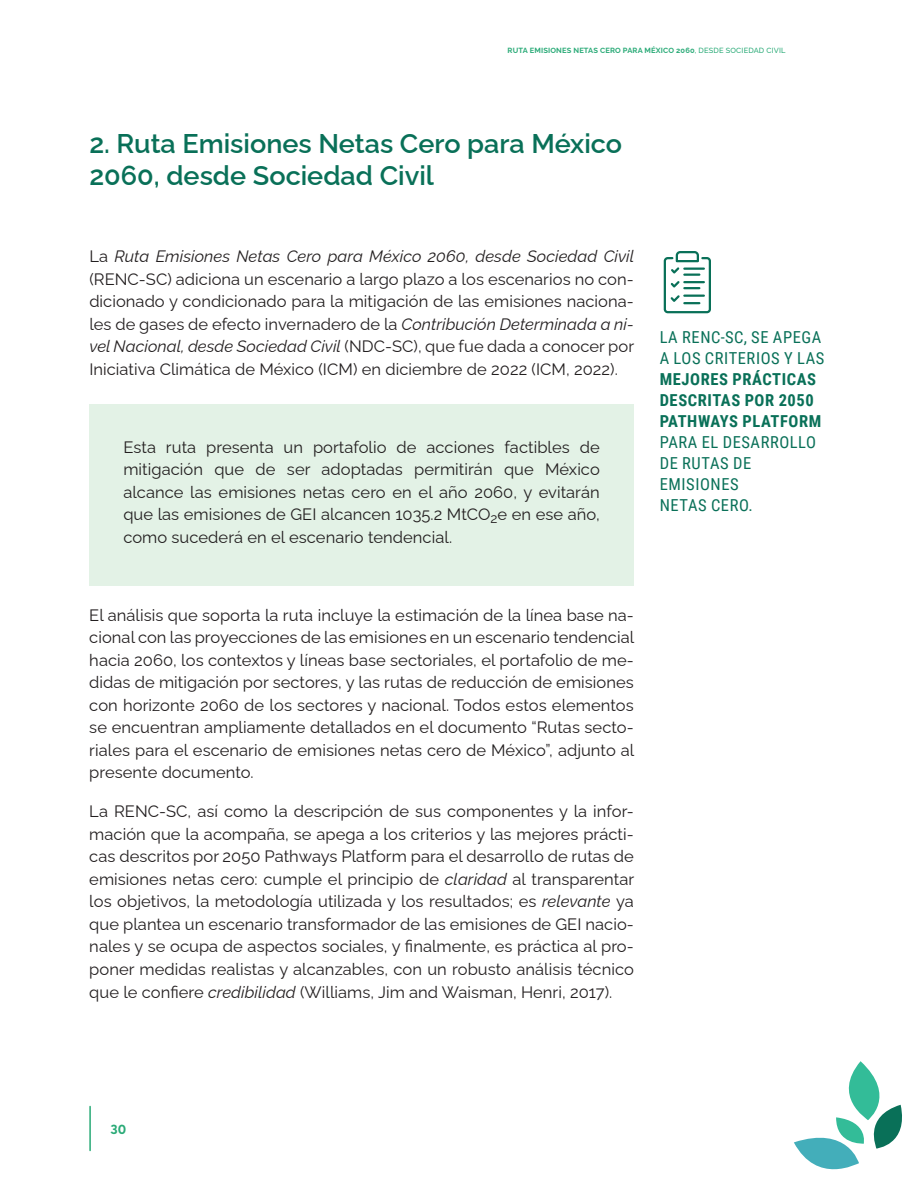
<style>
.page{position:relative;width:919px;height:1187px;background:#fff}
.page>*{position:absolute;margin:0;border:0;box-sizing:border-box;transform-origin:0 0}
.t1{font:600 27px/32.4px "Raleway";color:#097058}
.t2{font:16.5px/22.5px "Raleway";letter-spacing:.005em;color:#231f20;text-align:justify}
.t3{font:16.5px/21px "Roboto Condensed";letter-spacing:.035em;color:#097058}
.t4{font:700 16.5px/21px "Roboto Condensed";letter-spacing:.035em;color:#097058}
.t5{font:700 13.5px "Averta";color:#2aaa77}
.t6{font:700 7.5px "Raleway";letter-spacing:.02em;color:#2aaa77}
.s1{font-weight:500}
.s2{font-style:italic}
</style>
<div class="page">
<hr style="left:89px;top:1106px;width:2px;height:44px;background:#2aaa77">
<svg style="left:794px;top:1061px;width:108px;height:109px"></svg>
<div style="left:89px;top:404px;width:544px;height:182px;background:#e3f2e6"></div>
<svg style="left:663px;top:251px;width:48px;height:63px"></svg>
<p class="t6" style="left:507px;top:45px;width:279px">RUTA EMISIONES NETAS CERO PARA MÉXICO 2060<span class="s1">, DESDE SOCIEDAD CIVIL</span></p>
<h1 class="t1" style="left:89px;top:124px;width:534px">2. Ruta Emisiones Netas Cero para México<br>2060, desde Sociedad Civil</h1>
<p class="t2" style="left:89px;top:243px;width:546px">La <span class="s2">Ruta Emisiones Netas Cero para México 2060, desde Sociedad Civil </span>(RENC-SC) adiciona un escenario a largo plazo a los escenarios no con&shy;dicionado y condicionado para la mitigación de las emisiones naciona&shy;les de gases de efecto invernadero de la <span class="s2">Contribución Determinada a ni&shy;vel Nacional, desde Sociedad Civil</span> (NDC-SC), que fue dada a conocer por Iniciativa Climática de México (ICM) en diciembre de 2022 (ICM, 2022).</p>
<p class="t2" style="left:123px;top:433px;width:478px">Esta ruta presenta un portafolio de acciones factibles de mitigación que de ser adoptadas permitirán que México alcance las emisiones netas cero en el año 2060, y evitarán que las emisiones de GEI alcancen 1035.2 MtCO<sub>2</sub>e en ese año, como sucederá en el escenario tendencial.</p>
<p class="t3" style="left:659px;top:325px;width:166px">LA RENC-SC, SE APEGA<br>A LOS CRITERIOS Y LAS</p>
<p class="t4" style="left:659px;top:367px;width:163px">MEJORES PRÁCTICAS<br>DESCRITAS POR 2050<br>PATHWAYS PLATFORM</p>
<p class="t3" style="left:659px;top:430px;width:158px">PARA EL DESARROLLO<br>DE RUTAS DE<br>EMISIONES<br>NETAS CERO.</p>
<p class="t2" style="left:89px;top:601px;width:546px">El análisis que soporta la ruta incluye la estimación de la línea base na&shy;cional con las proyecciones de las emisiones en un escenario tendencial hacia 2060, los contextos y líneas base sectoriales, el portafolio de me&shy;didas de mitigación por sectores, y las rutas de reducción de emisiones con horizonte 2060 de los sectores y nacional. Todos estos elementos se encuentran ampliamente detallados en el documento “Rutas secto&shy;riales para el escenario de emisiones netas cero de México”, adjunto al presente documento.</p>
<p class="t2" style="left:89px;top:798px;width:546px">La RENC-SC, así como la descripción de sus componentes y la infor&shy;mación que la acompaña, se apega a los criterios y las mejores prácti&shy;cas descritos por 2050 Pathways Platform para el desarrollo de rutas de emisiones netas cero: cumple el principio de <span class="s2">claridad</span> al transparentar los objetivos, la metodología utilizada y los resultados; es <span class="s2">relevante</span> ya que plantea un escenario transformador de las emisiones de GEI nacio&shy;nales y se ocupa de aspectos sociales, y finalmente, es práctica al pro&shy;poner medidas realistas y alcanzables, con un robusto análisis técnico que le confiere <span class="s2">credibilidad</span> (Williams, Jim and Waisman, Henri, 2017).</p>
<p class="t5" style="left:110px;top:1120px;width:17px">30</p>
</div>
